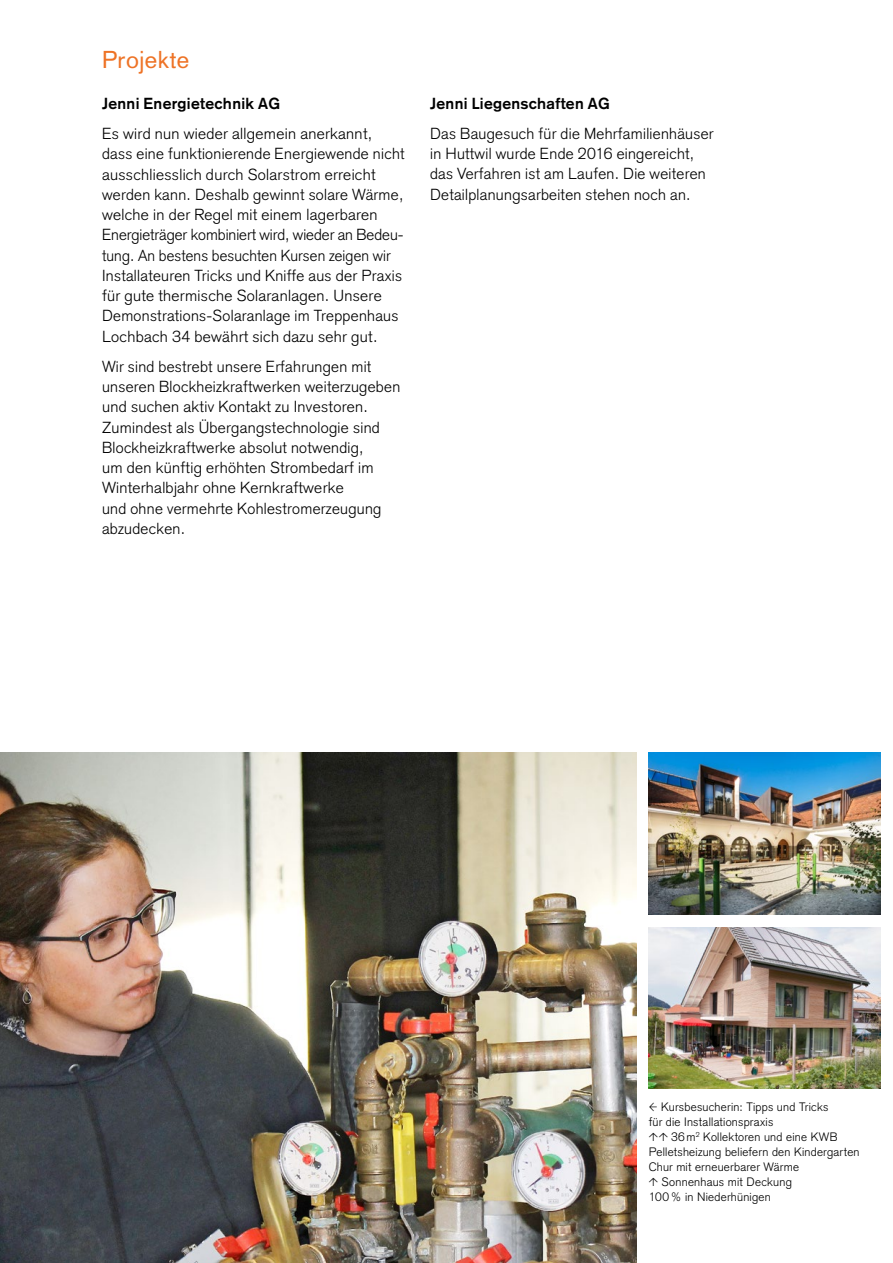
<style>
.page{position:relative;width:893px;height:1263px;background:#fff}
.page>*{position:absolute;margin:0;border:0;box-sizing:border-box;transform-origin:0 0}
.t1{font:24px "Basic Commercial LT Std";letter-spacing:.02em;color:#ee7326}
.t2{font:300 15.75px/20.2px "Basic Commercial LT Std";letter-spacing:.02em;color:#000}
.t3{font:700 15.75px "Basic Commercial LT Std";letter-spacing:.02em;color:#000}
.t4{font:300 12px/15px "Basic Commercial LT Std";letter-spacing:.02em;color:#000}
.s1{font-family:"Unit OT"}
</style>
<div class="page">
<img style="left:0;top:753px;width:636px;height:510px">
<img style="left:649px;top:753px;width:231px;height:161px">
<img style="left:649px;top:928px;width:231px;height:161px">
<h1 class="t1" style="left:102px;top:46px;width:89px">Projekte</h1>
<p class="t3" style="left:102px;top:94px;width:179px">Jenni Energietechnik AG</p>
<p class="t2" style="left:102px;top:123px;width:304px">Es wird nun wieder allgemein anerkannt, dass eine funktionierende Energiewende nicht ausschliesslich durch Solarstrom erreicht werden kann. Deshalb gewinnt solare Wärme, welche in der Regel mit einem lagerbaren Energieträger kombiniert wird, wieder an Bedeu&shy;tung. An bestens besuchten Kursen zeigen wir Installateuren Tricks und Kniffe aus der Praxis für gute thermische Solaranlagen. Unsere Demonstrations-Solaranlage im Treppenhaus Lochbach 34 bewährt sich dazu sehr gut.</p>
<p class="t2" style="left:102px;top:356px;width:300px">Wir sind bestrebt unsere Erfahrungen mit unseren Blockheizkraftwerken weiterzugeben und suchen aktiv Kontakt zu Investoren.<br>Zumindest als Übergangstechnologie sind Blockheizkraftwerke absolut notwendig,<br>um den künftig erhöhten Strombedarf im Winterhalbjahr ohne Kernkraftwerke<br>und ohne vermehrte Kohlestromerzeugung abzudecken.</p>
<p class="t3" style="left:430px;top:94px;width:181px">Jenni Liegenschaften AG</p>
<p class="t2" style="left:430px;top:123px;width:285px">Das Baugesuch für die Mehrfamilienhäuser in Huttwil wurde Ende 2016 eingereicht, das Verfahren ist am Laufen. Die weiteren Detailplanungsarbeiten stehen noch an.</p>
<p class="t4" style="left:649px;top:1099px;width:212px"><span class="s1">←</span> Kursbesucherin: Tipps und Tricks<br>für die Installationspraxis<br><span class="s1">↑↑</span> 36m<sup>2</sup> Kollektoren und eine KWB<br>Pelletsheizung beliefern den Kindergarten<br>Chur mit erneuerbarer Wärme<br><span class="s1">↑</span> Sonnenhaus mit Deckung<br>100% in Niederhünigen</p>
</div>
